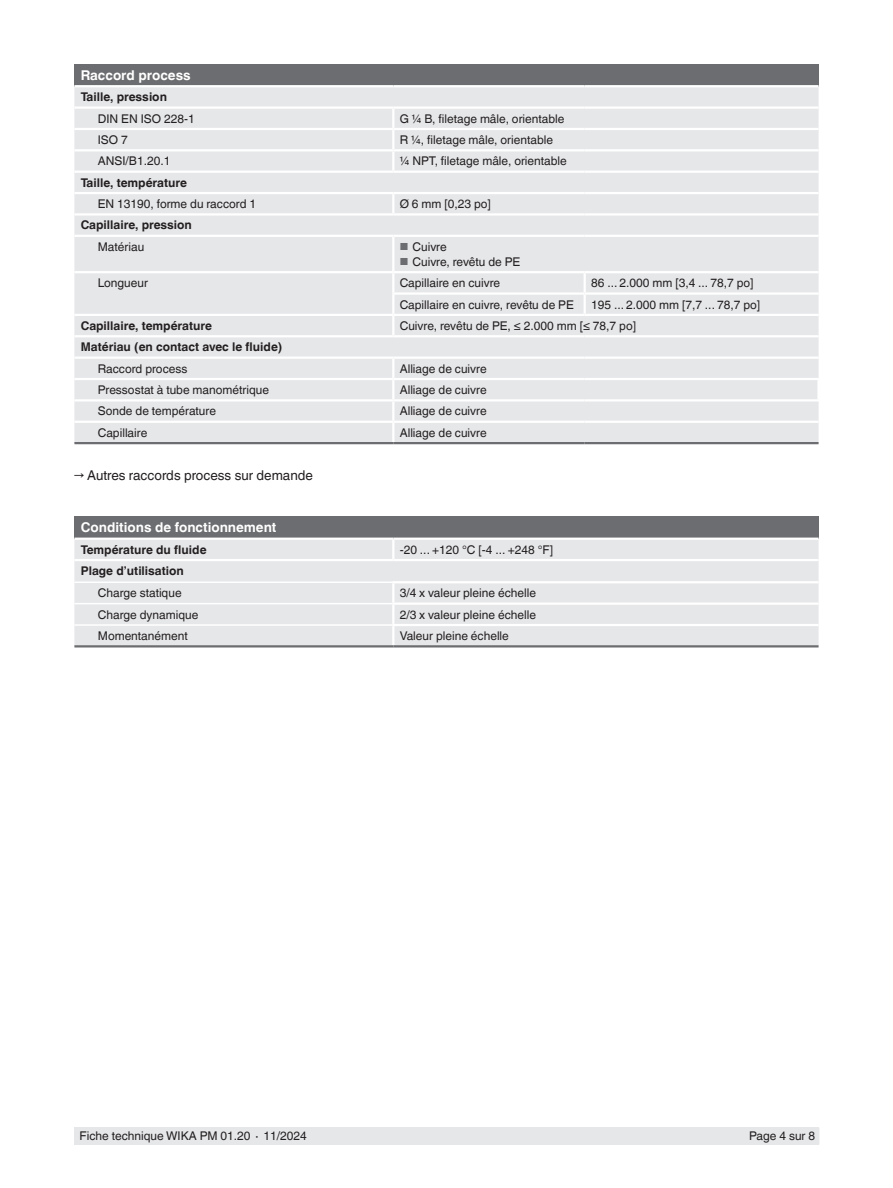
<style>
.page{position:relative;width:893px;height:1188px;background:#fff}
.page>*{position:absolute;margin:0;border:0;box-sizing:border-box;transform-origin:0 0}
.t1{font:700 13.5px "Helvetica World";color:#fff}
.t2{font:13.5px "Helvetica World";color:#231f20}
.t3{font:12px "Helvetica World";color:#231f20}
.t4{font:700 12px "Helvetica World";color:#231f20}
.s1{font-size:10.2px;color:#6c6d70}
</style>
<div class="page">
<div style="left:74px;top:1127px;width:745px;height:18px;background:#e6e7e9"></div>
<div style="left:74px;top:64px;width:745px;height:22px;background:#6c6d70"></div>
<div style="left:74px;top:87px;width:745px;height:355px;background:#e6e7e9"></div>
<hr style="left:74px;top:171px;width:319px;height:2px;background:#fff">
<hr style="left:393px;top:171px;width:192px;height:2px;background:#fff">
<hr style="left:585px;top:171px;width:234px;height:2px;background:#fff">
<hr style="left:74px;top:213px;width:319px;height:3px;background:#fff">
<hr style="left:393px;top:213px;width:192px;height:3px;background:#fff">
<hr style="left:585px;top:213px;width:234px;height:3px;background:#fff">
<hr style="left:393px;top:271px;width:192px;height:2px;background:#fff">
<hr style="left:585px;top:271px;width:234px;height:2px;background:#fff">
<hr style="left:392px;top:292px;width:193px;height:3px;background:#fff">
<hr style="left:585px;top:292px;width:234px;height:3px;background:#fff">
<hr style="left:74px;top:314px;width:319px;height:2px;background:#fff">
<hr style="left:74px;top:335px;width:319px;height:2px;background:#fff">
<hr style="left:393px;top:335px;width:192px;height:2px;background:#fff">
<hr style="left:585px;top:335px;width:234px;height:2px;background:#fff">
<hr style="left:74px;top:442px;width:319px;height:2px;background:#6c6d70">
<hr style="left:393px;top:442px;width:192px;height:2px;background:#6c6d70">
<hr style="left:585px;top:442px;width:234px;height:2px;background:#6c6d70">
<svg style="left:392px;top:109px;width:2px;height:40px"></svg>
<hr style="left:392px;top:151px;width:2px;height:20px;background:#fff">
<svg style="left:392px;top:194px;width:2px;height:19px"></svg>
<hr style="left:74px;top:85px;width:319px;height:2px;background:#fff">
<hr style="left:393px;top:85px;width:192px;height:2px;background:#fff">
<hr style="left:585px;top:85px;width:234px;height:2px;background:#fff">
<hr style="left:74px;top:106px;width:319px;height:3px;background:#fff">
<hr style="left:393px;top:106px;width:192px;height:3px;background:#fff">
<hr style="left:585px;top:106px;width:234px;height:3px;background:#fff">
<hr style="left:74px;top:128px;width:319px;height:2px;background:#fff">
<hr style="left:393px;top:128px;width:192px;height:2px;background:#fff">
<hr style="left:585px;top:128px;width:234px;height:2px;background:#fff">
<hr style="left:74px;top:149px;width:319px;height:2px;background:#fff">
<hr style="left:393px;top:149px;width:192px;height:2px;background:#fff">
<hr style="left:585px;top:149px;width:234px;height:2px;background:#fff">
<hr style="left:74px;top:192px;width:319px;height:2px;background:#fff">
<hr style="left:393px;top:192px;width:192px;height:2px;background:#fff">
<hr style="left:585px;top:192px;width:234px;height:2px;background:#fff">
<hr style="left:74px;top:235px;width:319px;height:2px;background:#fff">
<hr style="left:74px;top:271px;width:319px;height:2px;background:#fff">
<hr style="left:74px;top:399px;width:319px;height:3px;background:#fff">
<hr style="left:74px;top:421px;width:319px;height:2px;background:#fff">
<hr style="left:74px;top:378px;width:319px;height:2px;background:#fff">
<hr style="left:393px;top:378px;width:192px;height:2px;background:#fff">
<hr style="left:585px;top:378px;width:235px;height:2px;background:#fff">
<hr style="left:817px;top:380px;width:3px;height:19px;background:#fff">
<svg style="left:584px;top:273px;width:2px;height:41px"></svg>
<hr style="left:393px;top:314px;width:192px;height:2px;background:#fff">
<hr style="left:585px;top:314px;width:234px;height:2px;background:#fff">
<hr style="left:393px;top:235px;width:192px;height:2px;background:#fff">
<hr style="left:392px;top:237px;width:2px;height:34px;background:#fff">
<hr style="left:585px;top:235px;width:234px;height:2px;background:#fff">
<svg style="left:392px;top:273px;width:2px;height:62px"></svg>
<hr style="left:74px;top:357px;width:319px;height:2px;background:#fff">
<hr style="left:393px;top:357px;width:192px;height:2px;background:#fff">
<hr style="left:585px;top:357px;width:234px;height:2px;background:#fff">
<hr style="left:393px;top:399px;width:192px;height:3px;background:#fff">
<hr style="left:585px;top:399px;width:235px;height:3px;background:#fff">
<hr style="left:393px;top:421px;width:192px;height:2px;background:#fff">
<svg style="left:392px;top:359px;width:2px;height:83px"></svg>
<hr style="left:585px;top:421px;width:234px;height:2px;background:#fff">
<div style="left:74px;top:516px;width:745px;height:23px;background:#6c6d70"></div>
<div style="left:74px;top:540px;width:745px;height:105px;background:#e6e7e9"></div>
<hr style="left:74px;top:538px;width:319px;height:2px;background:#fff">
<hr style="left:393px;top:538px;width:426px;height:2px;background:#fff">
<svg style="left:392px;top:540px;width:2px;height:19px"></svg>
<hr style="left:392px;top:583px;width:2px;height:20px;background:#fff">
<hr style="left:392px;top:603px;width:427px;height:2px;background:#fff">
<hr style="left:392px;top:624px;width:427px;height:2px;background:#fff">
<svg style="left:392px;top:605px;width:2px;height:40px"></svg>
<hr style="left:74px;top:559px;width:319px;height:2px;background:#fff">
<hr style="left:393px;top:559px;width:426px;height:2px;background:#fff">
<hr style="left:392px;top:581px;width:427px;height:2px;background:#fff">
<hr style="left:74px;top:582px;width:318px;height:1px;background:#fff">
<hr style="left:74px;top:603px;width:318px;height:1px;background:#fff">
<hr style="left:74px;top:624px;width:318px;height:2px;background:#fff">
<hr style="left:74px;top:645px;width:319px;height:3px;background:#6c6d70">
<hr style="left:393px;top:645px;width:426px;height:3px;background:#6c6d70">
<p class="t1" style="left:81px;top:67px;width:111px">Raccord process</p>
<p class="t4" style="left:81px;top:90px;width:88px">Taille, pression</p>
<p class="t3" style="left:98px;top:111px;width:98px">DIN EN ISO 228-1</p>
<p class="t3" style="left:400px;top:111px;width:166px">G ¼ B, filetage mâle, orientable</p>
<p class="t3" style="left:98px;top:133px;width:31px">ISO 7</p>
<p class="t3" style="left:400px;top:133px;width:155px">R ¼, filetage mâle, orientable</p>
<p class="t3" style="left:98px;top:154px;width:74px">ANSI/B1.20.1</p>
<p class="t3" style="left:400px;top:154px;width:169px">¼ NPT, filetage mâle, orientable</p>
<p class="t4" style="left:81px;top:176px;width:108px">Taille, température</p>
<p class="t3" style="left:98px;top:197px;width:160px">EN 13190, forme du raccord 1</p>
<p class="t3" style="left:400px;top:197px;width:93px">Ø 6 mm [0,23 po]</p>
<p class="t4" style="left:81px;top:218px;width:113px">Capillaire, pression</p>
<p class="t3" style="left:98px;top:240px;width:48px">Matériau</p>
<p class="t3" style="left:400px;top:240px;width:49px"><span class="s1">■</span> Cuivre</p>
<p class="t3" style="left:400px;top:255px;width:122px"><span class="s1">■</span> Cuivre, revêtu de PE</p>
<p class="t3" style="left:98px;top:276px;width:52px">Longueur</p>
<p class="t3" style="left:400px;top:276px;width:102px">Capillaire en cuivre</p>
<p class="t3" style="left:591px;top:276px;width:164px">86 ... 2.000 mm [3,4 ... 78,7 po]</p>
<p class="t3" style="left:400px;top:297px;width:176px">Capillaire en cuivre, revêtu de PE</p>
<p class="t3" style="left:591px;top:297px;width:171px">195 ... 2.000 mm [7,7 ... 78,7 po]</p>
<p class="t4" style="left:81px;top:319px;width:133px">Capillaire, température</p>
<p class="t3" style="left:400px;top:319px;width:238px">Cuivre, revêtu de PE, ≤ 2.000 mm [≤ 78,7 po]</p>
<p class="t4" style="left:81px;top:340px;width:203px">Matériau (en contact avec le fluide)</p>
<p class="t3" style="left:98px;top:362px;width:91px">Raccord process</p>
<p class="t3" style="left:400px;top:362px;width:88px">Alliage de cuivre</p>
<p class="t3" style="left:98px;top:383px;width:173px">Pressostat à tube manométrique</p>
<p class="t3" style="left:400px;top:383px;width:88px">Alliage de cuivre</p>
<p class="t3" style="left:98px;top:404px;width:120px">Sonde de température</p>
<p class="t3" style="left:400px;top:404px;width:88px">Alliage de cuivre</p>
<p class="t3" style="left:98px;top:426px;width:51px">Capillaire</p>
<p class="t3" style="left:400px;top:426px;width:88px">Alliage de cuivre</p>
<p class="t2" style="left:74px;top:468px;width:240px">→ Autres raccords process sur demande</p>
<p class="t1" style="left:81px;top:520px;width:197px">Conditions de fonctionnement</p>
<p class="t4" style="left:81px;top:543px;width:127px">Température du fluide</p>
<p class="t3" style="left:400px;top:543px;width:155px">-20 ... +120 °C [-4 ... +248 °F]</p>
<p class="t4" style="left:81px;top:564px;width:105px">Plage d’utilisation</p>
<p class="t3" style="left:98px;top:586px;width:85px">Charge statique</p>
<p class="t3" style="left:400px;top:586px;width:138px">3/4 x valeur pleine échelle</p>
<p class="t3" style="left:98px;top:607px;width:102px">Charge dynamique</p>
<p class="t3" style="left:400px;top:607px;width:138px">2/3 x valeur pleine échelle</p>
<p class="t3" style="left:98px;top:629px;width:91px">Momentanément</p>
<p class="t3" style="left:400px;top:629px;width:111px">Valeur pleine échelle</p>
<p class="t3" style="left:80px;top:1129px;width:229px">Fiche technique WIKA PM 01.20 ∙ 11/2024</p>
<p class="t3" style="left:749px;top:1129px;width:67px">Page 4 sur 8</p>
</div>
